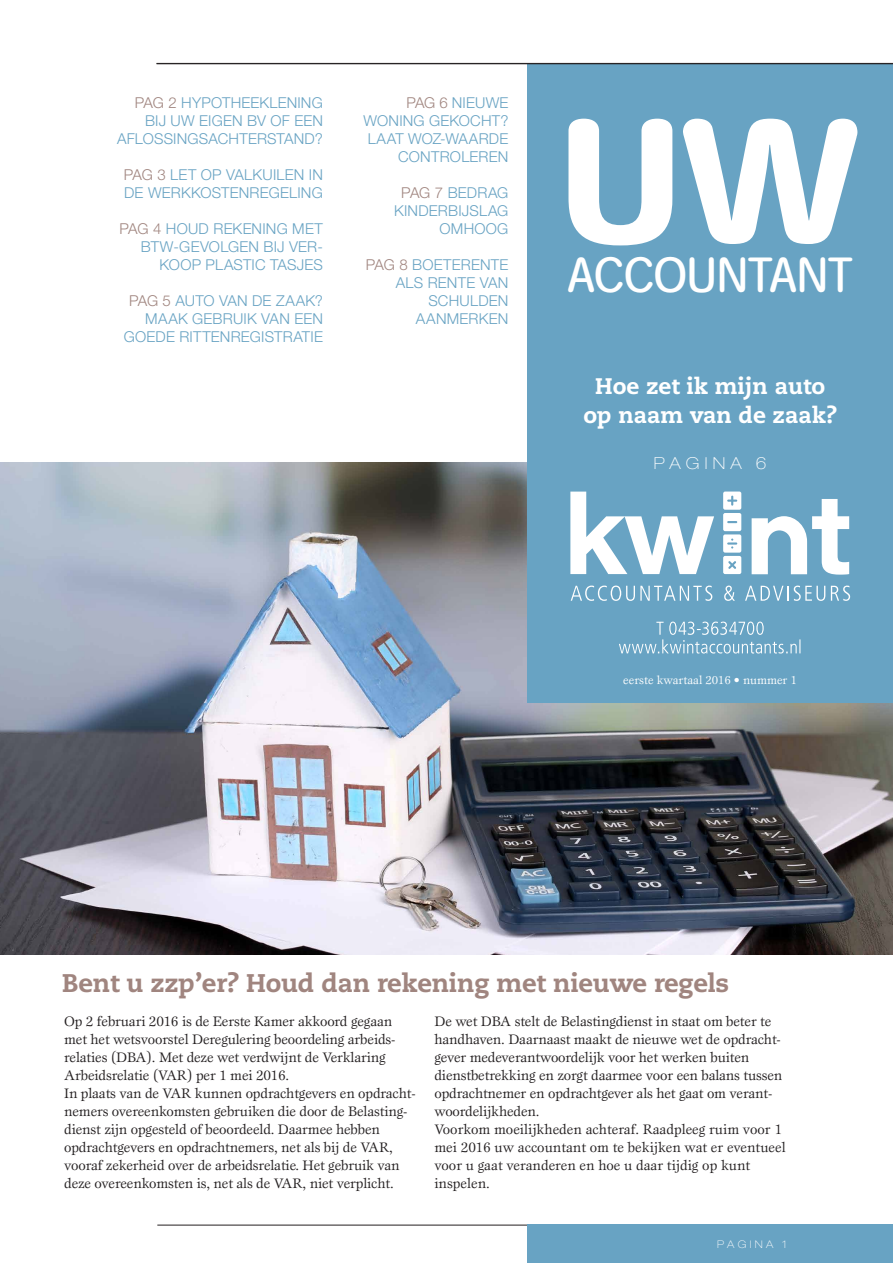
<style>
.page{position:relative;width:893px;height:1263px;background:#fff}
.page>*{position:absolute;margin:0;border:0;box-sizing:border-box;transform-origin:0 0}
.t1{font:162.6px "Heisei Maru Go Std W8";color:#fff}
.t2{font:46.35px "Heisei Maru Go Std W4";letter-spacing:-.035em;color:#fff}
.t3{font:800 25.5px "Caecilia LT Std";letter-spacing:-.01em;color:#a0857f}
.t4{font:800 22.5px/29.4px "Caecilia LT Std";color:#fff;text-align:center}
.t5{font:100 expanded 16.5px "Helvetica Neue LT Std";letter-spacing:.315em;color:#fff}
.t6{font:300 15px/18px "Helvetica Neue LT Std";letter-spacing:.015em;color:#68a3c3;text-align:right}
.t7{font:14.25px/18px "Esprit Std";letter-spacing:-.01em;color:#231f20}
.t8{font:12px "Esprit Std";color:#fff}
.t9{font:100 expanded 10.5px "Helvetica Neue LT Std";letter-spacing:.315em;color:#fff}
.s1{color:#a0857f}
</style>
<div class="page">
<img style="left:0;top:463px;width:893px;height:491px">
<div style="left:528px;top:64px;width:365px;height:639px;background:#68a3c3"></div>
<hr style="left:157px;top:1225px;width:736px;height:1px;background:#231f20">
<hr style="left:157px;top:63px;width:736px;height:1px;background:#231f20">
<div style="left:528px;top:1225px;width:365px;height:38px;background:#68a3c3"></div>
<svg style="left:619px;top:622px;width:181px;height:31px"></svg>
<svg style="left:571px;top:586px;width:141px;height:15px"></svg>
<svg style="left:724px;top:586px;width:11px;height:15px"></svg>
<svg style="left:745px;top:586px;width:80px;height:15px"></svg>
<svg style="left:831px;top:586px;width:19px;height:15px"></svg>
<svg style="left:570px;top:492px;width:144px;height:82px"></svg>
<svg style="left:752px;top:499px;width:97px;height:76px"></svg>
<svg style="left:723px;top:491px;width:18px;height:83px"></svg>
<p class="t6" style="left:117px;top:93px;width:207px"><span class="s1">PAG 2</span> HYPOTHEEKLENING<br>BIJ UW EIGEN BV OF EEN<br>AFLOSSINGSACHTERSTAND?</p>
<p class="t6" style="left:124px;top:165px;width:201px;text-align:left"><span class="s1">PAG 3</span> LET OP VALKUILEN IN<br>DE WERKKOSTENREGELING</p>
<p class="t6" style="left:119px;top:219px;width:205px"><span class="s1">PAG 4</span> HOUD REKENING MET<br>BTW-GEVOLGEN BIJ VER-<br>KOOP PLASTIC TASJES</p>
<p class="t6" style="left:124px;top:291px;width:201px"><span class="s1">PAG 5</span> AUTO VAN DE ZAAK?<br>MAAK GEBRUIK VAN EEN<br>GOEDE RITTENREGISTRATIE</p>
<p class="t6" style="left:364px;top:93px;width:146px"><span class="s1">PAG 6</span> NIEUWE<br>WONING GEKOCHT?<br>LAAT WOZ-WAARDE<br>CONTROLEREN</p>
<p class="t6" style="left:394px;top:183px;width:116px"><span class="s1">PAG 7</span> BEDRAG<br>KINDERBIJSLAG<br>OMHOOG</p>
<p class="t6" style="left:366px;top:255px;width:144px"><span class="s1">PAG 8</span> BOETERENTE<br>ALS RENTE VAN<br>SCHULDEN<br>AANMERKEN</p>
<h1 class="t1" style="left:559px;top:92px;width:304px">UW</h1>
<h2 class="t2" style="left:567px;top:243px;width:288px">ACCOUNTANT</h2>
<h3 class="t4" style="left:583px;top:371px;width:255px">Hoe zet ik mijn auto op naam van de zaak?</h3>
<p class="t5" style="left:654px;top:453px;width:114px">PAGINA 6</p>
<p class="t8" style="left:623px;top:673px;width:175px">eerste kwartaal 2016 • nummer 1</p>
<h3 class="t3" style="left:62px;top:967px;width:668px">Bent u zzp’er? Houd dan rekening met nieuwe regels</h3>
<p class="t7" style="left:64px;top:1012px;width:353px">Op 2 februari 2016 is de Eerste Kamer akkoord gegaan met het wetsvoorstel Deregulering beoordeling arbeids&shy;relaties (DBA). Met deze wet verdwijnt de Verklaring Arbeidsrelatie (VAR) per 1 mei 2016.<br>In plaats van de VAR kunnen opdrachtgevers en opdracht&shy;nemers overeenkomsten gebruiken die door de Belasting&shy;dienst zijn opgesteld of beoordeeld. Daarmee hebben opdrachtgevers en opdrachtnemers, net als bij de VAR, vooraf zekerheid over de arbeidsrelatie. Het gebruik van deze overeenkomsten is, net als de VAR, niet verplicht.</p>
<p class="t7" style="left:434px;top:1012px;width:353px">De wet DBA stelt de Belastingdienst in staat om beter te handhaven. Daarnaast maakt de nieuwe wet de opdracht&shy;gever medeverantwoordelijk voor het werken buiten dienstbetrekking en zorgt daarmee voor een balans tussen opdrachtnemer en opdrachtgever als het gaat om verant&shy;woordelijkheden.<br>Voorkom moeilijkheden achteraf. Raadpleeg ruim voor 1 mei 2016 uw accountant om te bekijken wat er eventueel voor u gaat veranderen en hoe u daar tijdig op kunt inspelen.</p>
<p class="t9" style="left:717px;top:1237px;width:71px">PAGINA 1</p>
</div>
